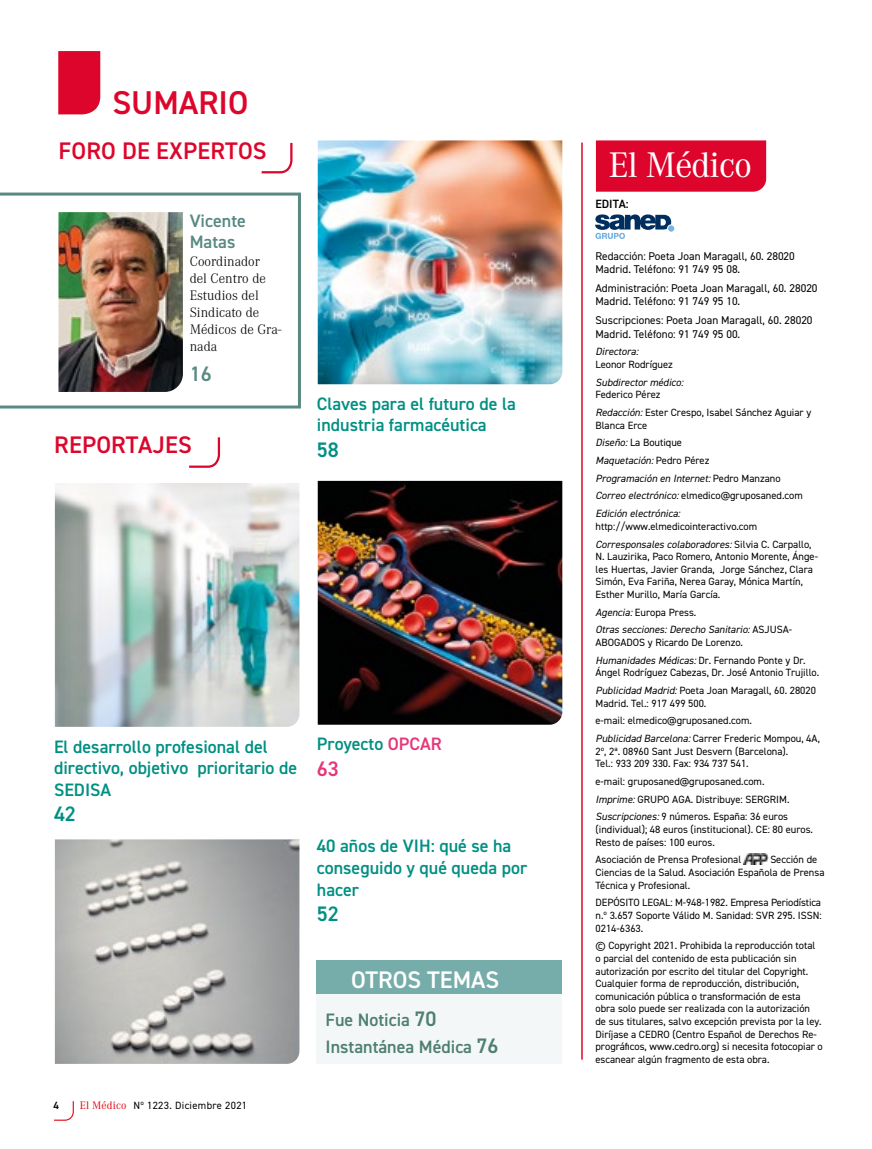
<style>
.page{position:relative;width:872px;height:1149px;background:#fff}
.page>*{position:absolute;margin:0;border:0;box-sizing:border-box;transform-origin:0 0}
.t1{font:36.9px "Corporate A Pro";letter-spacing:-.02em;color:#fff}
.t2{font:600 33px "DIN2014";color:#dd052b}
.t3{font:600 24px "DIN2014";letter-spacing:.01em;color:#dd052b}
.t4{font:600 24px "DIN2014";color:#fff}
.t5{font:600 21px "DIN2014";color:#009083}
.t6{font:600 21px "DIN2014";color:#598981}
.t7{font:600 21px "DIN2014";color:#e53679}
.t8{font:600 18px/21.6px "DIN2014";color:#009083}
.t9{font:600 18px/26.7px "DIN2014";color:#4e7f71}
.t10{font:600 18px/21.6px "DIN2014";color:#598981}
.t11{font:300 14.25px/17.1px "Corporate A Pro";color:#000}
.t12{font:600 12px "DIN2014";color:#000}
.t13{font:11.25px/13.5px "DIN2014";color:#000}
.t14{font:10.5px/12.6px "DIN2014";color:#000}
.t15{font:italic 10.5px/17.7px "DIN2014";color:#000}
.t16{font:10.5px "DIN2014";letter-spacing:.03em;color:#000}
.t17{font:600 10.5px "DIN2014";color:#000}
.s1{font-family:"Corporate A";font-size:11.25px;color:#e30613}
.s2{color:#e53679}
.s3{font-size:21px}
.s4{font-style:italic}
.s5{font-style:normal}
</style>
<div class="page">
<svg style="left:54px;top:1101px;width:20px;height:19px"></svg>
<svg style="left:0;top:192px;width:301px;height:216px"></svg>
<div style="left:315px;top:960px;width:246px;height:39px;background:#76aca9"></div>
<div style="left:315px;top:994px;width:246px;height:69px;background:#f3f7f7"></div>
<hr style="left:581px;top:142px;width:2px;height:917px;background:#dd052b">
<div style="left:596px;top:140px;width:170px;height:52px;background:#dd052b"></div>
<svg style="left:595px;top:214px;width:79px;height:25px"></svg>
<svg style="left:743px;top:856px;width:26px;height:8px"></svg>
<img style="left:743px;top:853px;width:25px;height:10px">
<div style="left:58px;top:51px;width:42px;height:63px;background:#dd052b"></div>
<img style="left:58px;top:212px;width:125px;height:180px">
<svg style="left:261px;top:142px;width:32px;height:32px"></svg>
<svg style="left:189px;top:437px;width:32px;height:31px"></svg>
<img style="left:55px;top:483px;width:244px;height:243px">
<img style="left:55px;top:839px;width:244px;height:224px">
<img style="left:318px;top:140px;width:244px;height:244px">
<img style="left:318px;top:480px;width:244px;height:244px">
<h2 class="t2" style="left:112px;top:81px;width:137px">SUMARIO</h2>
<h3 class="t3" style="left:59px;top:135px;width:210px">FORO DE EXPERTOS</h3>
<h3 class="t10" style="left:190px;top:209px;width:58px">Vicente<br>Matas</h3>
<h3 class="t11" style="left:190px;top:252px;width:93px">Coordinador<br>del Centro de<br>Estudios del<br>Sindicato de<br>Médicos de Gra&shy;nada</h3>
<h3 class="t6" style="left:190px;top:359px;width:23px">16</h3>
<h3 class="t3" style="left:54px;top:429px;width:139px">REPORTAJES</h3>
<h3 class="t8" style="left:317px;top:392px;width:200px">Claves para el futuro de la industria farmacéutica</h3>
<h3 class="t5" style="left:317px;top:435px;width:23px">58</h3>
<h3 class="t8" style="left:54px;top:735px;width:245px">El desarrollo profesional del directivo, objetivo prioritario de<br>SEDISA</h3>
<h3 class="t5" style="left:54px;top:799px;width:23px">42</h3>
<p class="t17" style="left:54px;top:1098px;width:7px">4</p>
<p class="t16" style="left:80px;top:1098px;width:169px"><span class="s1">El Médico</span> Nº 1223. Diciembre 2021</p>
<h3 class="t8" style="left:317px;top:732px;width:126px">Proyecto <span class="s2">OPCAR</span></h3>
<h3 class="t7" style="left:317px;top:754px;width:23px">63</h3>
<h3 class="t8" style="left:317px;top:834px;width:212px">40 años de VIH: qué se ha conseguido y qué queda por hacer</h3>
<h3 class="t5" style="left:317px;top:899px;width:23px">52</h3>
<h3 class="t4" style="left:351px;top:963px;width:150px">OTROS TEMAS</h3>
<h3 class="t9" style="left:325px;top:1005px;width:174px">Fue Noticia <span class="s3">70<br></span>Instantánea Médica <span class="s3">76</span></h3>
<h1 class="t1" style="left:608px;top:140px;width:145px">El Médico</h1>
<p class="t12" style="left:595px;top:196px;width:35px">EDITA:</p>
<p class="t13" style="left:595px;top:249px;width:201px">Redacción: Poeta Joan Maragall, 60. 28020<br>Madrid. Teléfono: 91 749 95 08.</p>
<p class="t13" style="left:595px;top:281px;width:223px">Administración: Poeta Joan Maragall, 60. 28020<br>Madrid. Teléfono: 91 749 95 10.</p>
<p class="t13" style="left:595px;top:313px;width:219px">Suscripciones: Poeta Joan Maragall, 60. 28020<br>Madrid. Teléfono: 91 749 95 00.</p>
<p class="t15" style="left:595px;top:342px;width:44px">Directora:</p>
<p class="t14" style="left:595px;top:358px;width:79px">Leonor Rodríguez</p>
<p class="t15" style="left:595px;top:373px;width:89px">Subdirector médico:</p>
<p class="t14" style="left:595px;top:385px;width:217px;line-height:17.7px">Federico Pérez<br><span class="s4">Redacción:</span> Ester Crespo, Isabel Sánchez Aguiar y</p>
<p class="t15" style="left:595px;top:416px;width:209px"><span class="s5">Blanca Erce<br></span>Diseño: <span class="s5">La Boutique<br></span>Maquetación: <span class="s5">Pedro Pérez<br></span>Programación en Internet: <span class="s5">Pedro Manzano<br></span>Correo electrónico: <span class="s5">elmedico@gruposaned.com<br></span>Edición electrónica:</p>
<p class="t14" style="left:595px;top:517px;width:217px;line-height:17.7px">http://www.elmedicointeractivo.com<br><span class="s4">Corresponsales colaboradores:</span> Silvia C. Carpallo,</p>
<p class="t14" style="left:595px;top:550px;width:224px">N. Lauzirika, Paco Romero, Antonio Morente, Ánge&shy;les Huertas, Javier Granda, Jorge Sánchez, Clara Simón, Eva Fariña, Nerea Garay, Mónica Martín, Esther Murillo, María García.</p>
<p class="t15" style="left:595px;top:603px;width:198px">Agencia: <span class="s5">Europa Press.<br></span>Otras secciones: Derecho Sanitario: <span class="s5">ASJUSA-</span></p>
<p class="t14" style="left:595px;top:633px;width:212px;line-height:17.7px">ABOGADOS y Ricardo De Lorenzo.<br><span class="s4">Humanidades Médicas:</span> Dr. Fernando Ponte y Dr.</p>
<p class="t14" style="left:595px;top:663px;width:225px;line-height:17.7px">Ángel Rodríguez Cabezas, Dr. José Antonio Trujillo.<br><span class="s4">Publicidad Madrid:</span> Poeta Joan Maragall, 60. 28020</p>
<p class="t14" style="left:595px;top:693px;width:226px;line-height:17.7px">Madrid. Tel.: 917 499 500.<br>e-mail: elmedico@gruposaned.com.<br><span class="s4">Publicidad Barcelona:</span> Carrer Frederic Mompou, 4A,</p>
<p class="t14" style="left:595px;top:744px;width:194px">2º, 2ª. 08960 Sant Just Desvern (Barcelona).<br>Tel.: 933 209 330. Fax: 934 737 541.</p>
<p class="t14" style="left:595px;top:772px;width:195px;line-height:17.7px">e-mail: gruposaned@gruposaned.com.<br><span class="s4">Imprime:</span> GRUPO AGA. Distribuye: SERGRIM.<br><span class="s4">Suscripciones:</span> 9 números. España: 36 euros</p>
<p class="t14" style="left:595px;top:822px;width:219px">(individual); 48 euros (institucional). CE: 80 euros.<br>Resto de países: 100 euros.</p>
<p class="t14" style="left:595px;top:853px;width:147px">Asociación de Prensa Profesional</p>
<p class="t14" style="left:595px;top:853px;width:230px;text-indent:175px">Sección de<br>Ciencias de la Salud. Asociación Española de Prensa<br>Técnica y Profesional.</p>
<p class="t14" style="left:595px;top:895px;width:228px;text-align:justify">DEPÓSITO LEGAL: M-948-1982. Empresa Periodística n.º 3.657 Soporte Válido M. Sanidad: SVR 295. ISSN:<br>0214-6363.</p>
<p class="t14" style="left:595px;top:938px;width:229px">© Copyright 2021. Prohibida la reproducción total o parcial del contenido de esta publicación sin autorización por escrito del titular del Copyright.<br>Cualquier forma de reproducción, distribución, comunicación pública o transformación de esta obra solo puede ser realizada con la autorización de sus titulares, salvo excepción prevista por la ley.<br>Diríjase a CEDRO (Centro Español de Derechos Re&shy;prográficos, www.cedro.org) si necesita fotocopiar o escanear algún fragmento de esta obra.</p>
</div>
